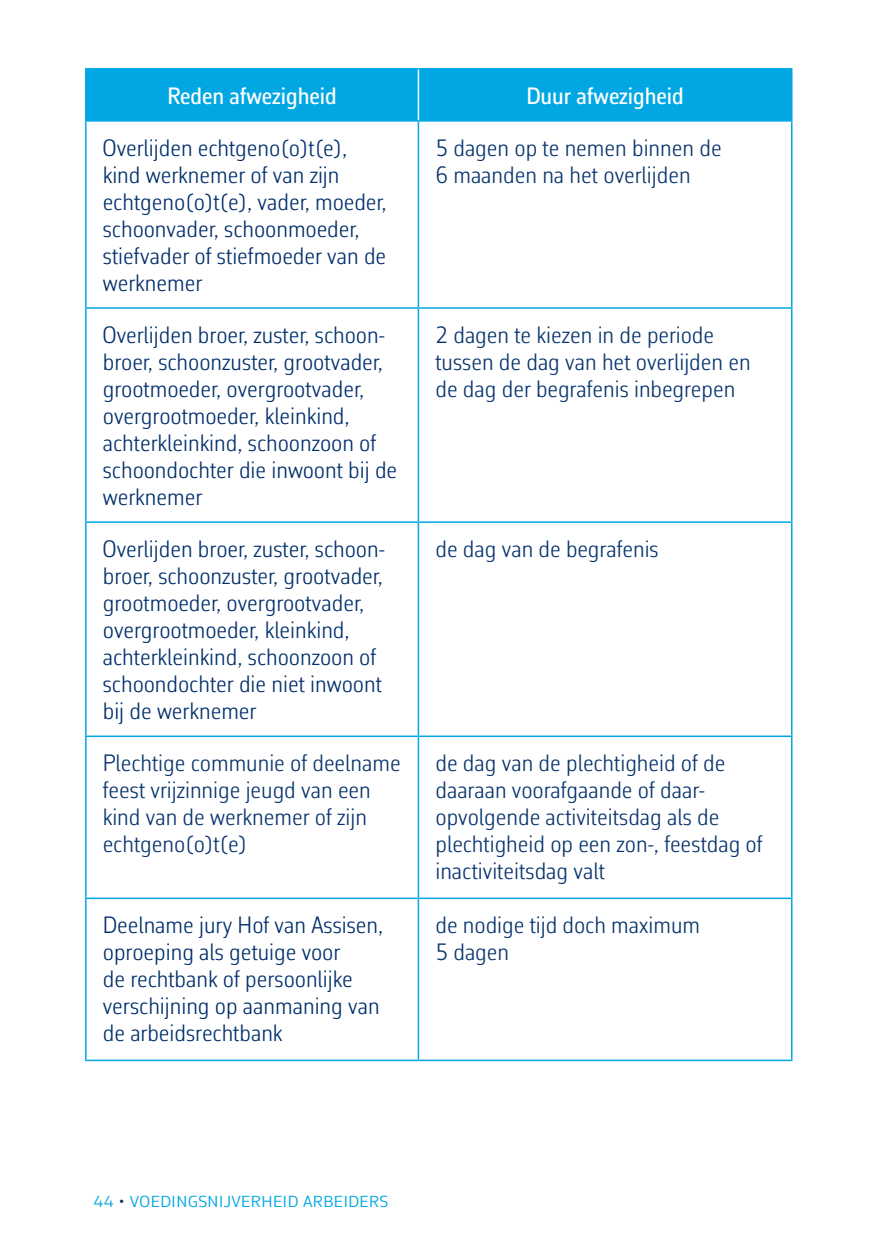
<style>
.page{position:relative;width:893px;height:1259px;background:#fff}
.page>*{position:absolute;margin:0;border:0;box-sizing:border-box;transform-origin:0 0}
.t1{font:300 24px/27px "Corbeau Con Pro";color:#002f6c}
.t2{font:300 24px/27px "Corbeau Con Pro";color:#08346d}
.t3{font:500 24px "Corbeau Con Pro";color:#fff}
.t4{font:300 21px "Corbeau Pro";color:#00a7e3}
.s1{color:#08346d}
</style>
<div class="page">
<div style="left:87px;top:70px;width:704px;height:50px;background:#00a7e3"></div>
<hr style="left:418px;top:122px;width:1px;height:185px;background:#00a7e3">
<hr style="left:85px;top:307px;width:333px;height:2px;background:#00a7e3">
<hr style="left:418px;top:307px;width:374px;height:2px;background:#00a7e3">
<hr style="left:418px;top:309px;width:1px;height:212px;background:#00a7e3">
<hr style="left:85px;top:521px;width:333px;height:2px;background:#00a7e3">
<hr style="left:418px;top:521px;width:374px;height:2px;background:#00a7e3">
<hr style="left:418px;top:523px;width:1px;height:212px;background:#00a7e3">
<hr style="left:85px;top:735px;width:333px;height:2px;background:#00a7e3">
<hr style="left:418px;top:735px;width:374px;height:2px;background:#00a7e3">
<hr style="left:418px;top:737px;width:1px;height:160px;background:#00a7e3">
<hr style="left:85px;top:897px;width:333px;height:2px;background:#00a7e3">
<hr style="left:418px;top:897px;width:374px;height:2px;background:#00a7e3">
<hr style="left:418px;top:899px;width:1px;height:160px;background:#00a7e3">
<hr style="left:85px;top:1059px;width:333px;height:2px;background:#00a7e3">
<hr style="left:418px;top:1059px;width:374px;height:2px;background:#00a7e3">
<hr style="left:85px;top:737px;width:2px;height:160px;background:#00a7e3">
<hr style="left:791px;top:737px;width:1px;height:160px;background:#00a7e3">
<hr style="left:85px;top:899px;width:2px;height:160px;background:#00a7e3">
<hr style="left:791px;top:899px;width:1px;height:160px;background:#00a7e3">
<hr style="left:85px;top:122px;width:2px;height:185px;background:#00a7e3">
<hr style="left:791px;top:122px;width:1px;height:185px;background:#00a7e3">
<hr style="left:85px;top:309px;width:2px;height:212px;background:#00a7e3">
<hr style="left:791px;top:309px;width:1px;height:212px;background:#00a7e3">
<hr style="left:85px;top:523px;width:2px;height:212px;background:#00a7e3">
<hr style="left:791px;top:523px;width:1px;height:212px;background:#00a7e3">
<hr style="left:85px;top:68px;width:333px;height:2px;background:#00a7e3">
<hr style="left:85px;top:70px;width:2px;height:50px;background:#00a7e3">
<hr style="left:418px;top:68px;width:374px;height:2px;background:#00a7e3">
<hr style="left:791px;top:70px;width:1px;height:50px;background:#00a7e3">
<hr style="left:85px;top:120px;width:333px;height:2px;background:#00a7e3">
<hr style="left:418px;top:120px;width:374px;height:2px;background:#00a7e3">
<hr style="left:418px;top:70px;width:1px;height:50px;background:#fff">
<p class="t3" style="left:167px;top:80px;width:171px">Reden afwezigheid</p>
<p class="t3" style="left:526px;top:80px;width:159px">Duur afwezigheid</p>
<p class="t1" style="left:103px;top:134px;width:285px">Overlijden echtgeno(o)t(e), kind werknemer of van zijn echtgeno(o)t(e), vader, moeder, schoonvader, schoonmoeder, stiefvader of stiefmoeder van de werknemer</p>
<p class="t2" style="left:435px;top:134px;width:288px">5 dagen op te nemen binnen de<br>6 maanden na het overlijden</p>
<p class="t1" style="left:103px;top:321px;width:296px">Overlijden broer, zuster, schoon&shy;broer, schoonzuster, grootvader, grootmoeder, overgrootvader, overgrootmoeder, kleinkind, achterkleinkind, schoonzoon of schoondochter die inwoont bij de werknemer</p>
<p class="t2" style="left:435px;top:321px;width:317px">2 dagen te kiezen in de periode tussen de dag van het overlijden en de dag der begrafenis inbegrepen</p>
<p class="t1" style="left:103px;top:535px;width:284px">Overlijden broer, zuster, schoon&shy;broer, schoonzuster, grootvader, grootmoeder, overgrootvader, overgrootmoeder, kleinkind, achterkleinkind, schoonzoon of schoondochter die niet inwoont bij de werknemer</p>
<p class="t2" style="left:435px;top:535px;width:225px">de dag van de begrafenis</p>
<p class="t2" style="left:103px;top:749px;width:299px">Plechtige communie of deelname feest vrijzinnige jeugd van een kind van de werknemer of zijn echtgeno(o)t(e)</p>
<p class="t2" style="left:435px;top:749px;width:329px">de dag van de plechtigheid of de daaraan voorafgaande of daar&shy;opvolgende activiteitsdag als de plechtigheid op een zon-, feestdag of inactiviteitsdag valt</p>
<p class="t1" style="left:103px;top:911px;width:282px">Deelname jury Hof van Assisen, oproeping als getuige voor<br>de rechtbank of persoonlijke verschijning op aanmaning van de arbeidsrechtbank</p>
<p class="t2" style="left:435px;top:911px;width:266px">de nodige tijd doch maximum<br>5 dagen</p>
<p class="t4" style="left:94px;top:1186px;width:296px">44 <span class="s1">•</span> voedingsnijverheid arbeiders</p>
</div>
